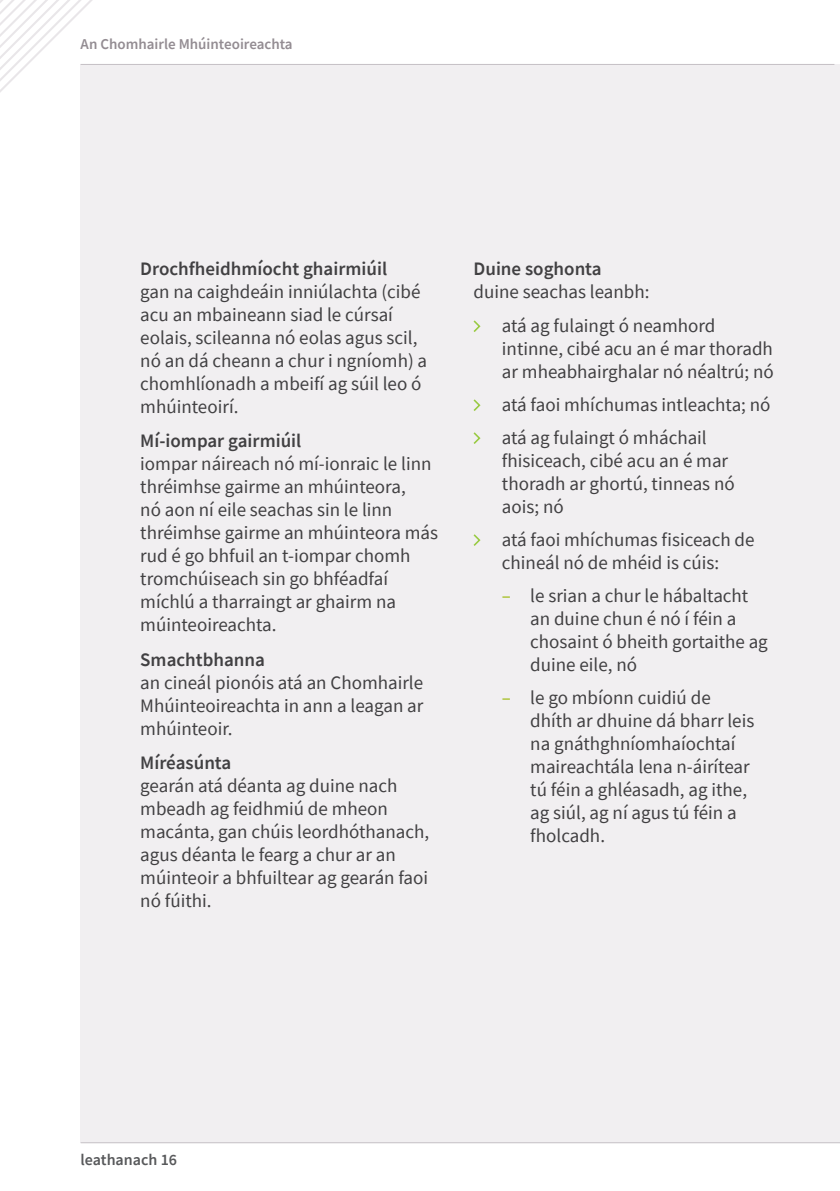
<style>
.page{position:relative;width:840px;height:1191px;background:#fff}
.page>*{position:absolute;margin:0;border:0;box-sizing:border-box;transform-origin:0 0}
.body{font:19px/23px "Source Sans Pro";color:#414042}
.bullet{font:19px/23px "Source Sans Pro";color:#414042}
.t1{font:600 16px "Source Sans Pro";color:#58595b}
.t2{font:600 15px "Source Sans Pro";color:#938c92}
.s1{font-weight:600}
.s2{font-weight:600;color:#b0c640}
</style>
<div class="page">
<div style="left:81px;top:65px;width:758px;height:1078px;background:#f1eff1"></div>
<svg style="left:473px;top:320px;width:8px;height:12px"></svg>
<svg style="left:473px;top:399px;width:8px;height:12px"></svg>
<svg style="left:473px;top:432px;width:8px;height:12px"></svg>
<svg style="left:473px;top:534px;width:8px;height:12px"></svg>
<svg style="left:0;top:0;width:93px;height:234px"></svg>
<hr style="left:81px;top:1142px;width:758px;height:1px;background:#c5c0c5">
<hr style="left:81px;top:64px;width:752px;height:1px;background:#c5c0c5">
<p class="t2" style="left:81px;top:34px;width:213px">An Chomhairle Mhúinteoireachta</p>
<p class="body" style="left:140px;top:257px;width:288px"><span class="s1">Drochfheidhmíocht ghairmiúil<br></span>gan na caighdeáin inniúlachta (cibé acu an mbaineann siad le cúrsaí eolais, scileanna nó eolas agus scil, nó an dá cheann a chur i ngníomh) a chomhlíonadh a mbeifí ag súil leo ó mhúinteoirí.</p>
<p class="body" style="left:140px;top:429px;width:299px"><span class="s1">Mí-iompar gairmiúil<br></span>iompar náireach nó mí-ionraic le linn thréimhse gairme an mhúinteora,<br>nó aon ní eile seachas sin le linn thréimhse gairme an mhúinteora más rud é go bhfuil an t-iompar chomh tromchúiseach sin go bhféadfaí míchlú a tharraingt ar ghairm na múinteoireachta.</p>
<p class="body" style="left:140px;top:647px;width:284px"><span class="s1">Smachtbhanna<br></span>an cineál pionóis atá an Chomhairle<br>Mhúinteoireachta in ann a leagan ar mhúinteoir.</p>
<p class="body" style="left:140px;top:751px;width:290px"><span class="s1">Míréasúnta<br></span>gearán atá déanta ag duine nach mbeadh ag feidhmiú de mheon macánta, gan chúis leordhóthanach, agus déanta le fearg a chur ar an múinteoir a bhfuiltear ag gearán faoi nó fúithi.</p>
<p class="body" style="left:473px;top:257px;width:177px"><span class="s1">Duine soghonta </span>duine seachas leanbh:</p>
<p class="bullet" style="left:501px;top:314px;width:273px">atá ag fulaingt ó neamhord intinne, cibé acu an é mar thoradh ar mheabhairghalar nó néaltrú; nó</p>
<p class="bullet" style="left:501px;top:393px;width:270px">atá faoi mhíchumas intleachta; nó</p>
<p class="bullet" style="left:501px;top:426px;width:234px">atá ag fulaingt ó mháchail fhisiceach, cibé acu an é mar thoradh ar ghortú, tinneas nó aois; nó</p>
<p class="bullet" style="left:501px;top:528px;width:254px">atá faoi mhíchumas fisiceach de chineál nó de mhéid is cúis:</p>
<p class="bullet" style="left:530px;top:584px;width:239px;text-indent:-28px"><span class="s2">–</span> le srian a chur le hábaltacht an duine chun é nó í féin a chosaint ó bheith gortaithe ag duine eile, nó</p>
<p class="bullet" style="left:530px;top:686px;width:225px;text-indent:-28px"><span class="s2">–</span> le go mbíonn cuidiú de dhíth ar dhuine dá bharr leis na gnáthghníomhaíochtaí maireachtála lena n-áirítear tú féin a ghléasadh, ag ithe, ag siúl, ag ní agus tú féin a fholcadh.</p>
<p class="t1" style="left:81px;top:1149px;width:98px">leathanach 16</p>
</div>
